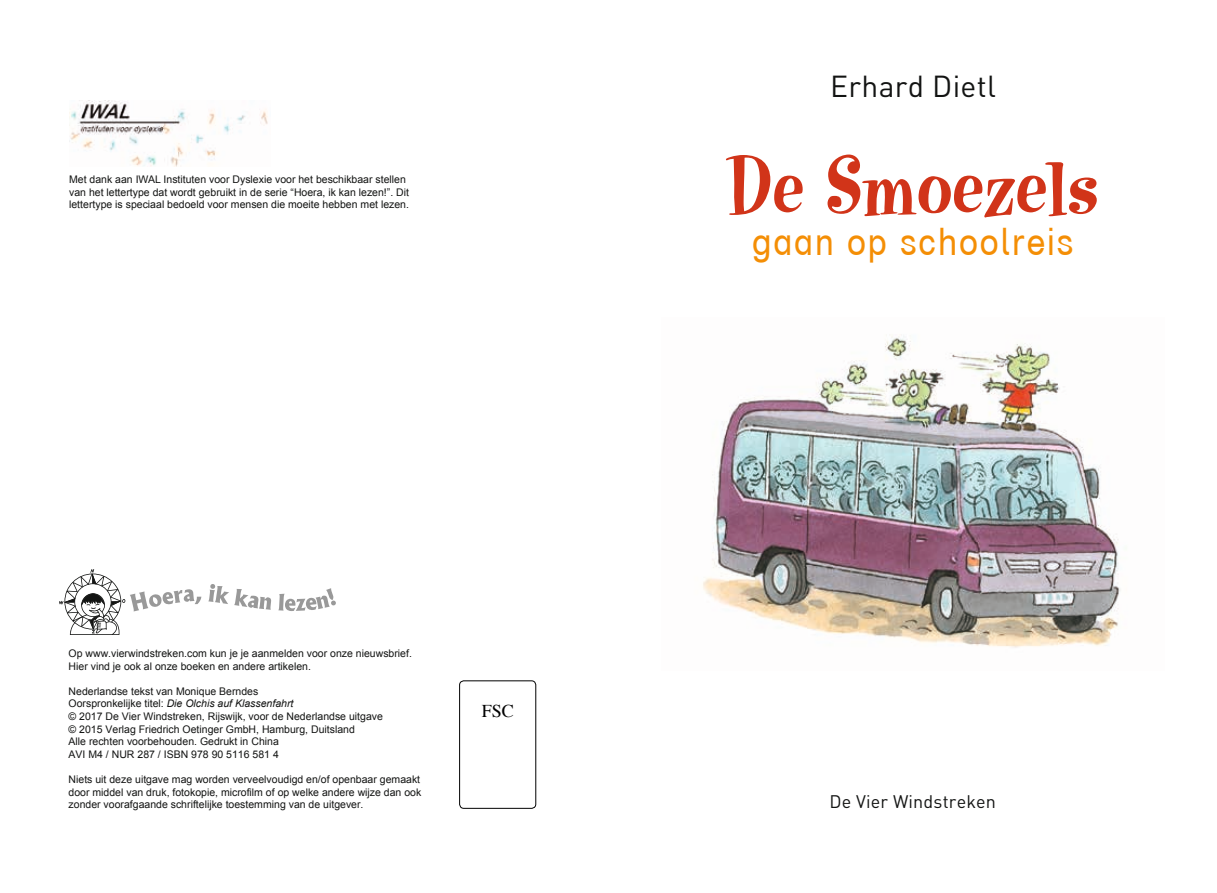
<style>
.page{position:relative;width:1217px;height:893px;background:#fff}
.page>*{position:absolute;margin:0;border:0;box-sizing:border-box;transform-origin:0 0}
.t1{font:87px "Heatwave FH";color:#d13419}
.t2{font:40.5px "Lexy 2000";letter-spacing:.03em;color:#f48e05}
.t3{font:30px "DIN";letter-spacing:.01em;color:#131413}
.t4{font:18px "DIN";letter-spacing:.01em;color:#131413}
.t5{font:18px "Times";color:#000}
.t6{font:10.5px/12.6px "Arial";color:#131413}
.s1{font-style:italic}
</style>
<div class="page">
<img style="left:703px;top:336px;width:418px;height:312px">
<svg style="left:59px;top:569px;width:142px;height:66px"></svg>
<svg style="left:208px;top:584px;width:63px;height:26px"></svg>
<svg style="left:278px;top:588px;width:58px;height:23px"></svg>
<img style="left:69px;top:101px;width:199px;height:66px">
<div style="left:459px;top:680px;width:77px;height:129px;border:1px solid #000;border-radius:4px"></div>
<p class="t6" style="left:69px;top:173px;width:341px">Met dank aan IWAL Instituten voor Dyslexie voor het beschikbaar stellen van het lettertype dat wordt gebruikt in de serie “Hoera, ik kan lezen!”. Dit lettertype is speciaal bedoeld voor mensen die moeite hebben met lezen.</p>
<p class="t6" style="left:69px;top:647px;width:345px">Op www.vierwindstreken.com kun je je aanmelden voor onze nieuwsbrief.<br>Hier vind je ook al onze boeken en andere artikelen.</p>
<p class="t6" style="left:69px;top:685px;width:316px">Nederlandse tekst van Monique Berndes<br>Oorspronkelijke titel: <span class="s1">Die Olchis auf Klassenfahrt<br></span>© 2017 De Vier Windstreken, Rijswijk, voor de Nederlandse uitgave © 2015 Verlag Friedrich Oetinger GmbH, Hamburg, Duitsland<br>Alle rechten voorbehouden. Gedrukt in China<br>AVI M4 / NUR 287 / ISBN 978 90 5116 581 4</p>
<p class="t6" style="left:69px;top:773px;width:354px;text-align:justify">Niets uit deze uitgave mag worden verveelvoudigd en/of openbaar gemaakt door middel van druk, fotokopie, microfilm of op welke andere wijze dan ook zonder voorafgaande schriftelijke toestemming van de uitgever.</p>
<h3 class="t5" style="left:481px;top:695px;width:34px">FSC</h3>
<h3 class="t3" style="left:830px;top:67px;width:167px">Erhard Dietl</h3>
<h1 class="t1" style="left:727px;top:136px;width:371px">De Smoezels</h1>
<h2 class="t2" style="left:751px;top:218px;width:323px">gaan op schoolreis</h2>
<h3 class="t4" style="left:829px;top:790px;width:168px">De Vier Windstreken</h3>
</div>
